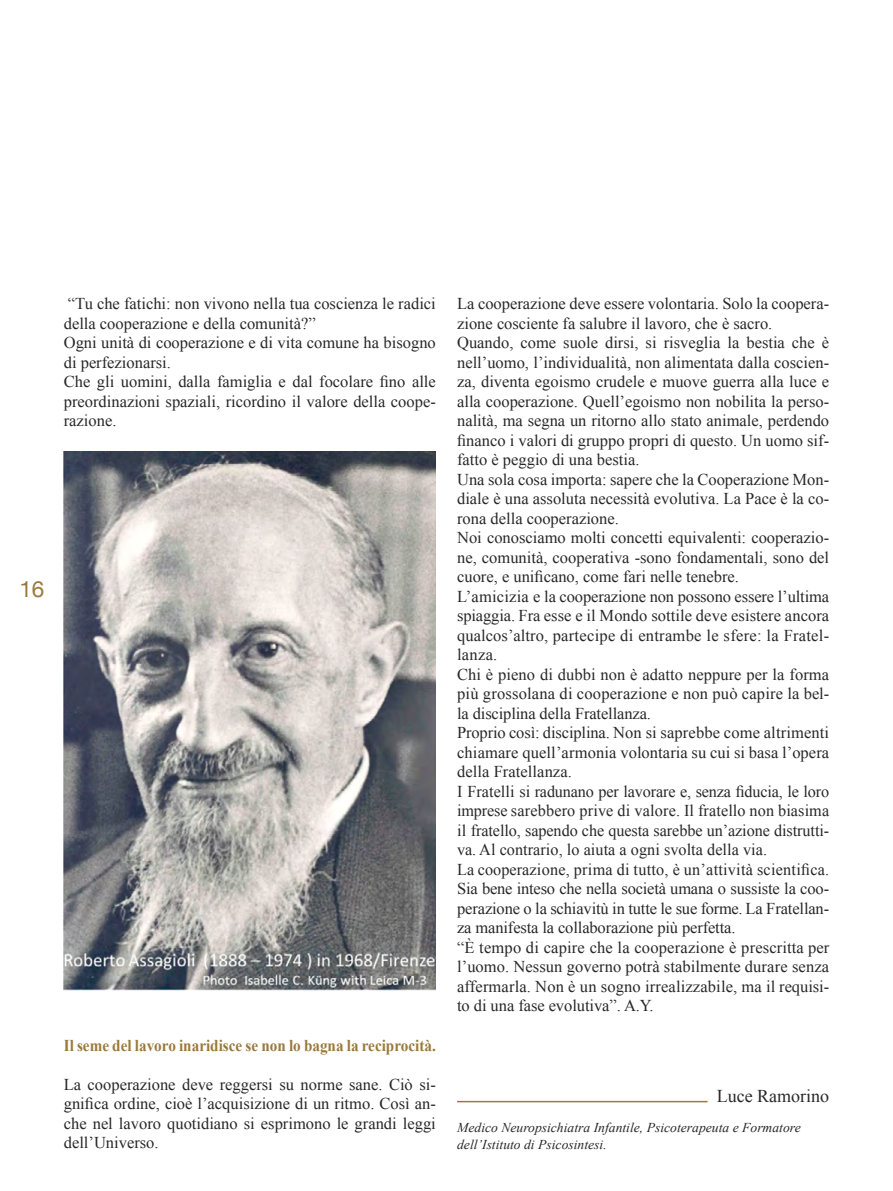
<style>
.page{position:relative;width:893px;height:1191px;background:#fff}
.page>*{position:absolute;margin:0;border:0;box-sizing:border-box;transform-origin:0 0}
.t1{font:22.5px "Helvetica Neue";color:#9a7a3b}
.t2{font:18px "Times New Roman";color:#282828}
.t3{font:16.5px/19.5px "Times New Roman";color:#282828}
.t4{font:700 16.5px "Times New Roman";color:#9a7a3b;scale:.92 1}
.t5{font:italic 13.5px/16.2px "Times New Roman";color:#282828}
</style>
<div class="page">
<hr style="left:457px;top:1100px;width:251px;height:2px;background:#9a7a3b">
<img style="left:64px;top:451px;width:371px;height:539px">
<p class="t3" style="left:64px;top:294px;width:374px">“Tu che fatichi: non vivono nella tua coscienza le radici della cooperazione e della comunità?”<br>Ogni unità di cooperazione e di vita comune ha bisogno di perfezionarsi.<br>Che gli uomini, dalla famiglia e dal focolare fino alle preordinazioni spaziali, ricordino il valore della coope&shy;razione.</p>
<h1 class="t1" style="left:19px;top:573px;width:27px">16</h1>
<p class="t4" style="left:64px;top:1033px;width:406px">Il seme del lavoro inaridisce se non lo bagna la reciprocità.</p>
<p class="t3" style="left:64px;top:1074px;width:374px;text-align:justify">La cooperazione deve reggersi su norme sane. Ciò si&shy;gnifica ordine, cioè l’acquisizione di un ritmo. Così an&shy;che nel lavoro quotidiano si esprimono le grandi leggi dell’Universo.</p>
<p class="t3" style="left:457px;top:294px;width:374px">La cooperazione deve essere volontaria. Solo la coopera&shy;zione cosciente fa salubre il lavoro, che è sacro.<br>Quando, come suole dirsi, si risveglia la bestia che è nell’uomo, l’individualità, non alimentata dalla coscien&shy;za, diventa egoismo crudele e muove guerra alla luce e alla cooperazione. Quell’egoismo non nobilita la perso&shy;nalità, ma segna un ritorno allo stato animale, perdendo financo i valori di gruppo propri di questo. Un uomo sif&shy;fatto è peggio di una bestia.<br>Una sola cosa importa: sapere che la Cooperazione Mon&shy;diale è una assoluta necessità evolutiva. La Pace è la co&shy;rona della cooperazione.<br>Noi conosciamo molti concetti equivalenti: cooperazio&shy;ne, comunità, cooperativa -sono fondamentali, sono del cuore, e unificano, come fari nelle tenebre.<br>L’amicizia e la cooperazione non possono essere l’ultima spiaggia. Fra esse e il Mondo sottile deve esistere ancora qualcos’altro, partecipe di entrambe le sfere: la Fratel&shy;lanza.<br>Chi è pieno di dubbi non è adatto neppure per la forma più grossolana di cooperazione e non può capire la bel&shy;la disciplina della Fratellanza.<br>Proprio così: disciplina. Non si saprebbe come altrimenti chiamare quell’armonia volontaria su cui si basa l’opera della Fratellanza.<br>I Fratelli si radunano per lavorare e, senza fiducia, le loro imprese sarebbero prive di valore. Il fratello non biasima il fratello, sapendo che questa sarebbe un’azione distrutti&shy;va. Al contrario, lo aiuta a ogni svolta della via.<br>La cooperazione, prima di tutto, è un’attività scientifica.<br>Sia bene inteso che nella società umana o sussiste la coo&shy;perazione o la schiavitù in tutte le sue forme. La Fratellan&shy;za manifesta la collaborazione più perfetta.<br>“È tempo di capire che la cooperazione è prescritta per l’uomo. Nessun governo potrà stabilmente durare senza affermarla. Non è un sogno irrealizzabile, ma il requisi&shy;to di una fase evolutiva”. A.Y.</p>
<p class="t2" style="left:717px;top:1084px;width:114px">Luce Ramorino</p>
<p class="t5" style="left:457px;top:1119px;width:345px">Medico Neuropsichiatra Infantile, Psicoterapeuta e Formatore dell’Istituto di Psicosintesi.</p>
</div>
